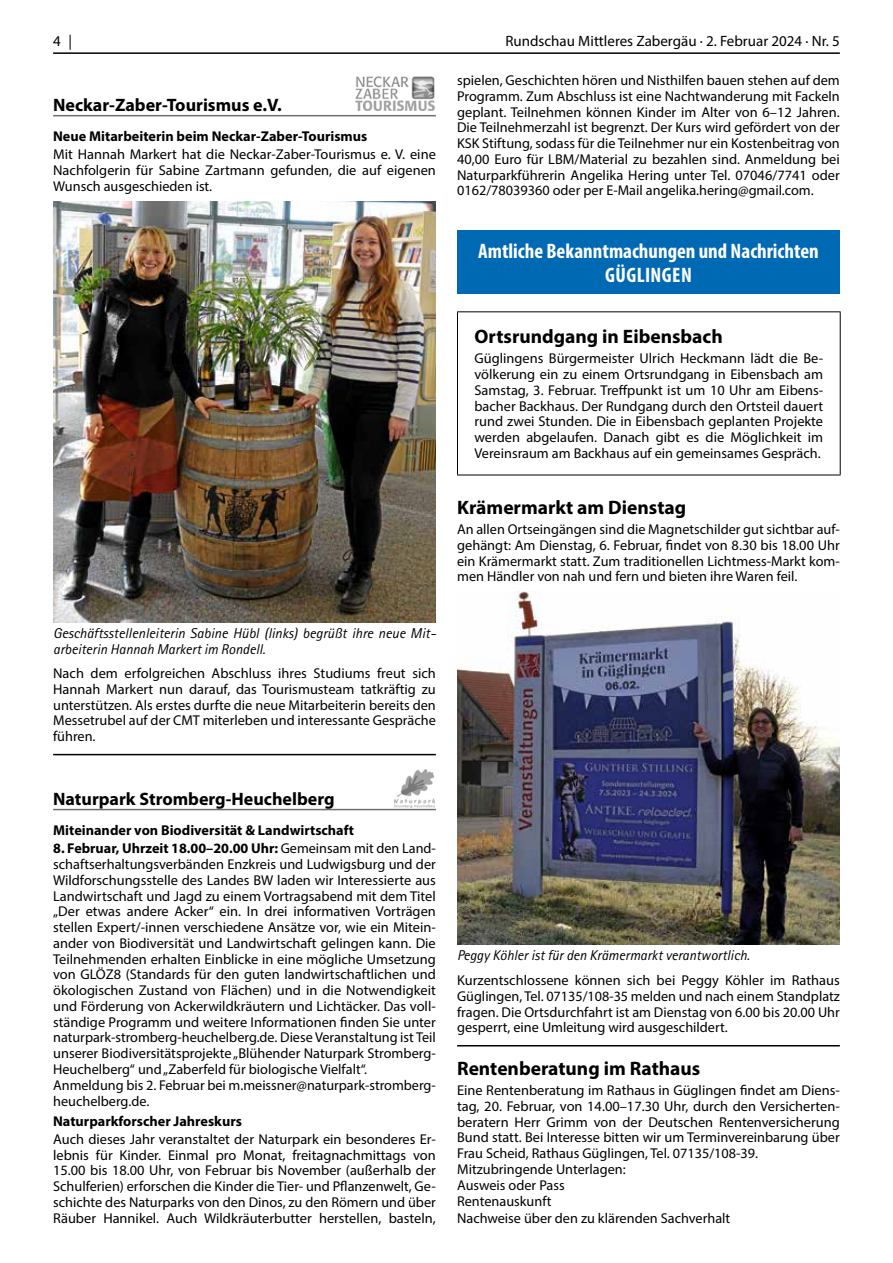
<style>
.page{position:relative;width:893px;height:1263px;background:#fff}
.page>*{position:absolute;margin:0;border:0;box-sizing:border-box;transform-origin:0 0}
.t1{font:700 condensed 21px/24px "Myriad Pro";color:#fff;text-align:center}
.t2{font:700 19.5px "Myriad Pro";color:#000}
.t3{font:700 18px "Myriad Pro";color:#000}
.t4{font:15px "Myriad Pro";color:#000}
.t5{font:14.25px/15.8px "Myriad Pro";color:#000;text-align:justify}
.t6{font:italic 14.25px/15.8px "Rotis Sans Serif W1 G";color:#000}
.t7{font:700 14.25px "Myriad Pro";color:#000}
.s1{font-weight:700}
</style>
<div class="page">
<hr style="left:53px;top:52px;width:787px;height:2px;background:#000">
<hr style="left:53px;top:754px;width:383px;height:1px;background:#000">
<img style="left:356px;top:77px;width:79px;height:34px">
<hr style="left:53px;top:115px;width:383px;height:1px;background:#6f6f6e">
<img style="left:53px;top:201px;width:383px;height:421px">
<svg style="left:393px;top:769px;width:42px;height:42px"></svg>
<img style="left:394px;top:770px;width:41px;height:37px">
<hr style="left:53px;top:809px;width:383px;height:1px;background:#6f6f6e">
<hr style="left:457px;top:1045px;width:383px;height:1px;background:#000">
<div style="left:457px;top:230px;width:383px;height:64px;background:#0069b4"></div>
<hr style="left:457px;top:311px;width:384px;height:1px;background:#000">
<hr style="left:457px;top:312px;width:1px;height:163px;background:#000">
<hr style="left:840px;top:312px;width:1px;height:163px;background:#000">
<hr style="left:457px;top:475px;width:384px;height:1px;background:#000">
<img style="left:457px;top:592px;width:383px;height:353px">
<p class="t4" style="left:53px;top:32px;width:20px">4 |</p>
<p class="t4" style="left:505px;top:32px;width:336px">Rundschau Mittleres Zabergäu · 2. Februar 2024 · Nr. 5</p>
<p class="t3" style="left:53px;top:93px;width:230px">Neckar-Zaber-Tourismus e.V.</p>
<p class="t7" style="left:53px;top:127px;width:316px">Neue Mitarbeiterin beim Neckar-Zaber-Tourismus</p>
<p class="t5" style="left:53px;top:147px;width:384px">Mit Hannah Markert hat die Neckar-Zaber-Tourismus e. V. eine Nachfolgerin für Sabine Zartmann gefunden, die auf eigenen Wunsch ausgeschieden ist.</p>
<p class="t6" style="left:53px;top:625px;width:384px">Geschäftsstellenleiterin Sabine Hübl (links) begrüßt ihre neue Mit&shy;arbeiterin Hannah Markert im Rondell.</p>
<p class="t5" style="left:53px;top:665px;width:384px">Nach dem erfolgreichen Abschluss ihres Studiums freut sich Hannah Markert nun darauf, das Tourismusteam tatkräftig zu unterstützen. Als erstes durfte die neue Mitarbeiterin bereits den Messetrubel auf der CMT miterleben und interessante Gespräche führen.</p>
<p class="t3" style="left:53px;top:787px;width:283px">Naturpark Stromberg-Heuchelberg</p>
<p class="t7" style="left:53px;top:821px;width:302px">Miteinander von Biodiversität &amp; Landwirtschaft</p>
<p class="t5" style="left:53px;top:840px;width:384px;text-align:left"><span class="s1">8. Februar, Uhrzeit 18.00–20.00 Uhr:</span> Gemeinsam mit den Land&shy;schaftserhaltungsverbänden Enzkreis und Ludwigsburg und der Wildforschungsstelle des Landes BW laden wir Interessierte aus Landwirtschaft und Jagd zu einem Vortragsabend mit dem Titel „Der etwas andere Acker“ ein. In drei informativen Vorträgen stellen Expert/-innen verschiedene Ansätze vor, wie ein Mitein&shy;ander von Biodiversität und Landwirtschaft gelingen kann. Die Teilnehmenden erhalten Einblicke in eine mögliche Umsetzung von GLÖZ8 (Standards für den guten landwirtschaftlichen und ökologischen Zustand von Flächen) und in die Notwendigkeit und Förderung von Ackerwildkräutern und Lichtäcker. Das voll&shy;ständige Programm und weitere Informationen finden Sie unter naturpark-stromberg-heuchelberg.de. Diese Veranstaltung ist Teil unserer Biodiversitätsprojekte „Blühender Naturpark Stromberg-Heuchelberg“ und „Zaberfeld für biologische Vielfalt“.<br>Anmeldung bis 2. Februar bei m.meissner@naturpark-stromberg&shy;heuchelberg.de.</p>
<p class="t7" style="left:53px;top:1112px;width:190px">Naturparkforscher Jahreskurs</p>
<p class="t5" style="left:53px;top:1131px;width:384px">Auch dieses Jahr veranstaltet der Naturpark ein besonderes Er&shy;lebnis für Kinder. Einmal pro Monat, freitagnachmittags von 15.00 bis 18.00 Uhr, von Februar bis November (außerhalb der Schulferien) erforschen die Kinder die Tier- und Pflanzenwelt, Ge&shy;schichte des Naturparks von den Dinos, zu den Römern und über Räuber Hannikel. Auch Wildkräuterbutter herstellen, basteln,</p>
<p class="t5" style="left:457px;top:72px;width:384px">spielen, Geschichten hören und Nisthilfen bauen stehen auf dem Programm. Zum Abschluss ist eine Nachtwanderung mit Fackeln geplant. Teilnehmen können Kinder im Alter von 6–12 Jahren.<br>Die Teilnehmerzahl ist begrenzt. Der Kurs wird gefördert von der KSK Stiftung, sodass für die Teilnehmer nur ein Kostenbeitrag von 40,00 Euro für LBM/Material zu bezahlen sind. Anmeldung bei Naturparkführerin Angelika Hering unter Tel. 07046/7741 oder 0162/78039360 oder per E-Mail angelika.hering@gmail.com.</p>
<h1 class="t1" style="left:478px;top:239px;width:342px">Amtliche Bekanntmachungen und Nachrichten<br>GÜGLINGEN</h1>
<h2 class="t2" style="left:474px;top:324px;width:250px">Ortsrundgang in Eibensbach</h2>
<p class="t5" style="left:474px;top:351px;width:350px">Güglingens Bürgermeister Ulrich Heckmann lädt die Be&shy;völkerung ein zu einem Ortsrundgang in Eibensbach am Samstag, 3. Februar. Treffpunkt ist um 10 Uhr am Eibens&shy;bacher Backhaus. Der Rundgang durch den Ortsteil dauert rund zwei Stunden. Die in Eibensbach geplanten Projekte werden abgelaufen. Danach gibt es die Möglichkeit im Vereinsraum am Backhaus auf ein gemeinsames Gespräch.</p>
<h2 class="t2" style="left:457px;top:494px;width:231px">Krämermarkt am Dienstag</h2>
<p class="t5" style="left:457px;top:521px;width:384px">An allen Ortseingängen sind die Magnetschilder gut sichtbar auf&shy;gehängt: Am Dienstag, 6. Februar, findet von 8.30 bis 18.00 Uhr ein Krämermarkt statt. Zum traditionellen Lichtmess-Markt kom&shy;men Händler von nah und fern und bieten ihre Waren feil.</p>
<p class="t6" style="left:457px;top:948px;width:294px">Peggy Köhler ist für den Krämermarkt verantwortlich.</p>
<p class="t5" style="left:457px;top:972px;width:384px">Kurzentschlossene können sich bei Peggy Köhler im Rathaus Güglingen, Tel. 07135/108-35 melden und nach einem Standplatz fragen. Die Ortsdurchfahrt ist am Dienstag von 6.00 bis 20.00 Uhr gesperrt, eine Umleitung wird ausgeschildert.</p>
<h2 class="t2" style="left:457px;top:1055px;width:245px">Rentenberatung im Rathaus</h2>
<p class="t5" style="left:457px;top:1082px;width:384px;text-align:left">Eine Rentenberatung im Rathaus in Güglingen findet am Diens&shy;tag, 20. Februar, von 14.00–17.30 Uhr, durch den Versicherten&shy;beratern Herr Grimm von der Deutschen Rentenversicherung Bund statt. Bei Interesse bitten wir um Terminvereinbarung über Frau Scheid, Rathaus Güglingen, Tel. 07135/108-39.<br>Mitzubringende Unterlagen:<br>Ausweis oder Pass<br>Rentenauskunft<br>Nachweise über den zu klärenden Sachverhalt</p>
</div>
